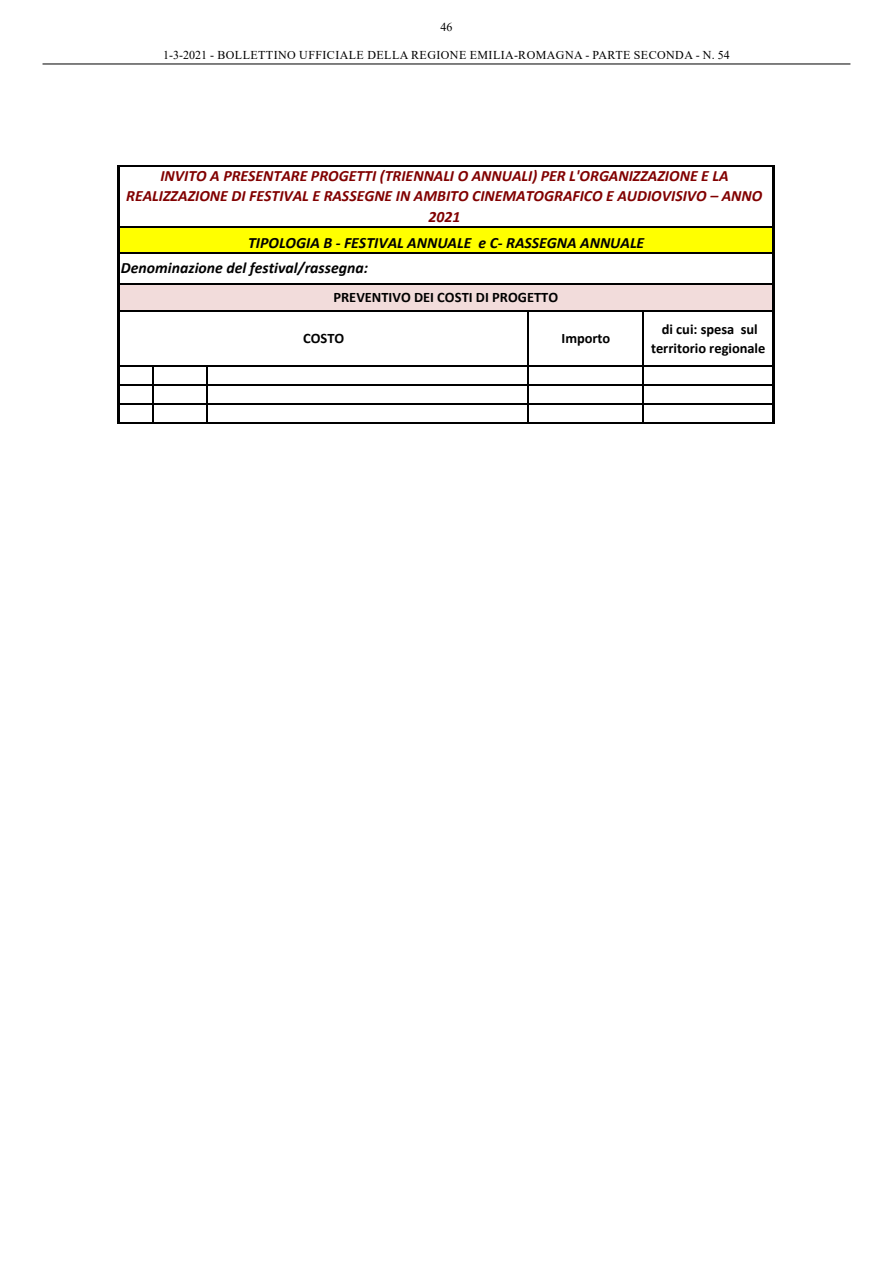
<style>
.page{position:relative;width:893px;height:1263px;background:#fff}
.page>*{position:absolute;margin:0;border:0;box-sizing:border-box;transform-origin:0 0}
.t1{font:italic 700 15.75px/20.4px "Calibri";color:#810000;text-align:center}
.t2{font:italic 700 15.75px/25.2px "Calibri";color:#000}
.t3{font:700 14.4px/19px "Calibri";color:#000;text-align:center}
.t4{font:12px "Times New Roman";letter-spacing:.035em;color:#000}
</style>
<div class="page">
<hr style="left:43px;top:64px;width:807px;height:1px;background:#000">
<div style="left:119px;top:227px;width:655px;height:26px;background:#ff0"></div>
<div style="left:119px;top:284px;width:655px;height:27px;background:#f2dcdb"></div>
<hr style="left:117px;top:165px;width:2px;height:202px;background:#000">
<hr style="left:772px;top:165px;width:3px;height:202px;background:#000">
<hr style="left:528px;top:311px;width:1px;height:56px;background:#000">
<hr style="left:642px;top:311px;width:1px;height:56px;background:#000">
<hr style="left:119px;top:165px;width:653px;height:2px;background:#000">
<hr style="left:119px;top:226px;width:653px;height:2px;background:#000">
<hr style="left:119px;top:252px;width:653px;height:1px;background:#000">
<hr style="left:119px;top:283px;width:653px;height:2px;background:#000">
<hr style="left:119px;top:310px;width:653px;height:1px;background:#000">
<hr style="left:117px;top:365px;width:2px;height:59px;background:#000">
<hr style="left:153px;top:367px;width:1px;height:57px;background:#000">
<hr style="left:206px;top:367px;width:2px;height:57px;background:#000">
<hr style="left:528px;top:367px;width:1px;height:57px;background:#000">
<hr style="left:642px;top:367px;width:1px;height:57px;background:#000">
<hr style="left:772px;top:365px;width:3px;height:59px;background:#000">
<hr style="left:119px;top:365px;width:653px;height:2px;background:#000">
<hr style="left:119px;top:384px;width:653px;height:2px;background:#000">
<hr style="left:119px;top:404px;width:653px;height:1px;background:#000">
<hr style="left:119px;top:423px;width:653px;height:1px;background:#000">
<p class="t4" style="left:440px;top:19px;width:13px">46</p>
<p class="t4" style="left:163px;top:47px;width:488px">1-3-2021 - BOLLETTINO UFFICIALE DELLA REGIONE EMILIA-ROMAGNA - PARTE SECONDA</p>
<p class="t4" style="left:696px;top:47px;width:36px">- N. 54</p>
<p class="t1" style="left:126px;top:165px;width:637px">INVITO A PRESENTARE PROGETTI (TRIENNALI O ANNUALI) PER L'ORGANIZZAZIONE E LA<br>REALIZZAZIONE DI FESTIVAL E RASSEGNE IN AMBITO CINEMATOGRAFICO E AUDIOVISIVO – ANNO<br>2021</p>
<p class="t2" style="left:121px;top:230px;width:525px;text-indent:127px">TIPOLOGIA B - FESTIVAL ANNUALE e C- RASSEGNA ANNUALE<br>Denominazione del festival/rassegna:</p>
<p class="t3" style="left:333px;top:287px;width:226px">PREVENTIVO DEI COSTI DI PROGETTO</p>
<p class="t3" style="left:303px;top:328px;width:43px">COSTO</p>
<p class="t3" style="left:561px;top:329px;width:50px">Importo</p>
<p class="t3" style="left:651px;top:319px;width:116px">di cui: spesa sul territorio regionale</p>
</div>
